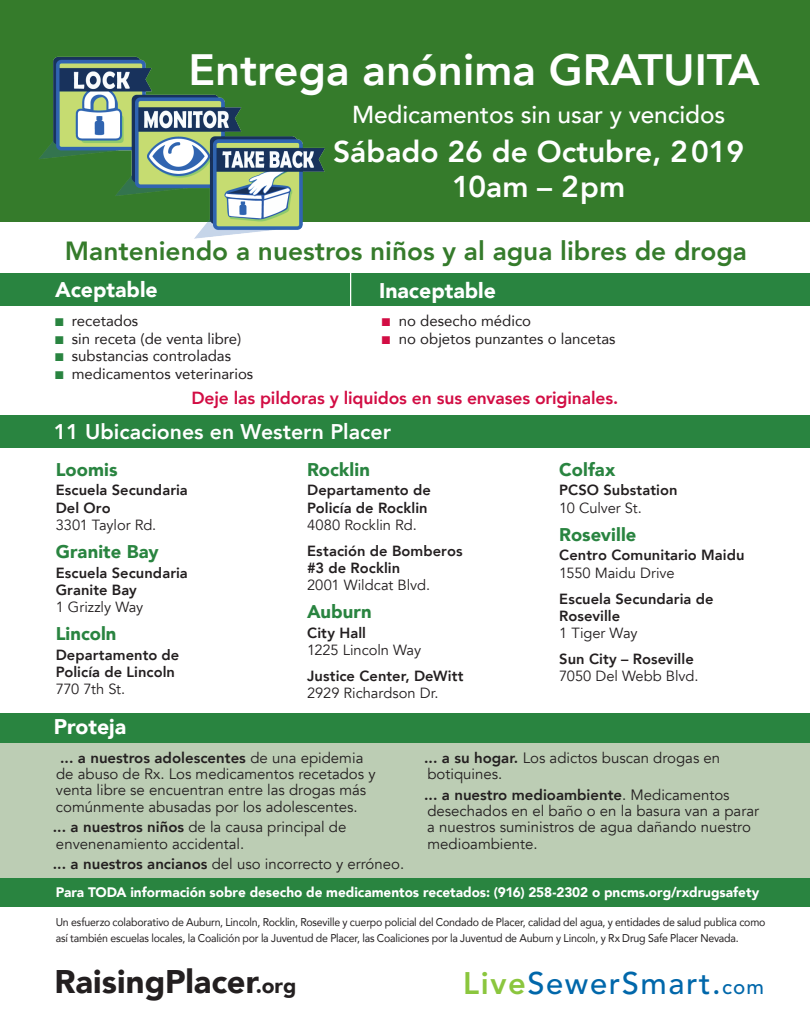
<style>
.page{position:relative;width:810px;height:1035px;background:#fff}
.page>*{position:absolute;margin:0;border:0;box-sizing:border-box;transform-origin:0 0}
.t1{font:800 43.75px "Avenir";color:#fff}
.t2{font:900 32.75px "Avenir";color:#231f20}
.t3{font:500 31px "Avenir";letter-spacing:.05em;color:#0067aa}
.t4{font:800 30px/35px "Avenir";color:#fff;text-align:center}
.t5{font:800 26.25px "Avenir";color:#357b2b}
.t6{font:500 24.5px "Avenir";letter-spacing:-.005em;color:#fff}
.t7{font:800 21.25px "Avenir";color:#fff}
.t8{font:900 21.25px "Avenir";color:#fff}
.t9{font:900 18.38px "Avenir";letter-spacing:.005em;color:#298440}
.t10{font:800 17.5px "Avenir";letter-spacing:-.005em;color:#d20d44}
.t11{font:15px/16.2px "Avenir";color:#231f20}
.t12{font:15px "Avenir";color:#231f20}
.t13{font:800 14.75px/17.1px "Avenir";letter-spacing:.005em;color:#231f20}
.t14{font:14.75px "Avenir";letter-spacing:-.005em;color:#231f20}
.t15{font:900 13.75px "Avenir";letter-spacing:-.005em;color:#fff}
.t16{font:11.25px/16.2px "Avenir";letter-spacing:-.02em;color:#231f20;scale:.94 1}
.s1{color:#d20d44}
.s2{color:#298440}
.s3{font-weight:800}
.s4{font-size:21.12px}
.s5{font-weight:800;color:#8bc63e}
.s6{font-size:20.62px}
</style>
<div class="page">
<div style="left:0;top:713px;width:810px;height:173px;background:#bccdb4"></div>
<div style="left:0;top:416px;width:810px;height:32px;background:#298440"></div>
<div style="left:0;top:878px;width:810px;height:29px;background:#298440"></div>
<div style="left:0;top:713px;width:810px;height:30px;background:#298440"></div>
<div style="left:0;top:274px;width:810px;height:32px;background:#298440"></div>
<hr style="left:350px;top:269px;width:1px;height:100px;background:#fff">
<div style="left:0;top:0;width:810px;height:221px;background:#357b2b"></div>
<img style="left:30px;top:56px;width:306px;height:183px">
<h1 class="t1" style="left:188px;top:35px;width:573px">Entrega anónima GRATUITA</h1>
<h3 class="t6" style="left:352px;top:93px;width:375px">Medicamentos sin usar y vencidos</h3>
<h3 class="t4" style="left:333px;top:134px;width:413px">Sábado 26 de Octubre, 2019<br>10am – 2pm</h3>
<h3 class="t5" style="left:65px;top:231px;width:683px">Manteniendo a nuestros niños y al agua libres de droga</h3>
<h3 class="t8" style="left:55px;top:271px;width:104px">Aceptable</h3>
<h3 class="t8" style="left:379px;top:272px;width:118px">Inaceptable</h3>
<p class="t12" style="left:382px;top:309px;width:151px"><span class="s1">■</span> no desecho médico</p>
<p class="t12" style="left:382px;top:326px;width:235px"><span class="s1">■</span> no objetos punzantes o lancetas</p>
<p class="t12" style="left:55px;top:309px;width:85px"><span class="s2">■</span> recetados</p>
<p class="t12" style="left:55px;top:326px;width:188px"><span class="s2">■</span> sin receta (de venta libre)</p>
<p class="t12" style="left:55px;top:344px;width:178px"><span class="s2">■</span> substancias controladas</p>
<p class="t12" style="left:55px;top:361px;width:200px"><span class="s2">■</span> medicamentos veterinarios</p>
<p class="t10" style="left:191px;top:384px;width:429px">Deje las pildoras y liquidos en sus envases originales.</p>
<h3 class="t7" style="left:54px;top:415px;width:339px">11 Ubicaciones en Western Placer</h3>
<p class="t9" style="left:559px;top:454px;width:58px">Colfax</p>
<p class="t13" style="left:559px;top:482px;width:120px">PCSO Substation</p>
<p class="t14" style="left:559px;top:499px;width:84px">10 Culver St.</p>
<p class="t9" style="left:559px;top:519px;width:79px">Roseville</p>
<p class="t13" style="left:559px;top:547px;width:187px">Centro Comunitario Maidu</p>
<p class="t14" style="left:559px;top:564px;width:117px">1550 Maidu Drive</p>
<p class="t13" style="left:559px;top:590px;width:156px">Escuela Secundaria de<br>Roseville</p>
<p class="t14" style="left:559px;top:624px;width:80px">1 Tiger Way</p>
<p class="t13" style="left:559px;top:650px;width:136px">Sun City – Roseville</p>
<p class="t14" style="left:559px;top:667px;width:141px">7050 Del Webb Blvd.</p>
<p class="t9" style="left:307px;top:454px;width:64px">Rocklin</p>
<p class="t13" style="left:307px;top:482px;width:125px">Departamento de<br>Policía de Rocklin</p>
<p class="t14" style="left:307px;top:516px;width:111px">4080 Rocklin Rd.</p>
<p class="t13" style="left:307px;top:542px;width:157px">Estación de Bomberos #3 de Rocklin</p>
<p class="t14" style="left:307px;top:576px;width:124px">2001 Wildcat Blvd.</p>
<p class="t9" style="left:307px;top:596px;width:66px">Auburn</p>
<p class="t13" style="left:307px;top:624px;width:60px">City Hall</p>
<p class="t14" style="left:307px;top:641px;width:115px">1225 Lincoln Way</p>
<p class="t13" style="left:307px;top:667px;width:158px">Justice Center, DeWitt</p>
<p class="t14" style="left:307px;top:684px;width:133px">2929 Richardson Dr.</p>
<p class="t9" style="left:56px;top:454px;width:63px">Loomis</p>
<p class="t13" style="left:56px;top:482px;width:134px">Escuela Secundaria<br>Del Oro</p>
<p class="t14" style="left:56px;top:516px;width:102px">3301 Taylor Rd.</p>
<p class="t9" style="left:56px;top:536px;width:104px">Granite Bay</p>
<p class="t13" style="left:56px;top:564px;width:134px">Escuela Secundaria<br>Granite Bay</p>
<p class="t14" style="left:56px;top:598px;width:89px">1 Grizzly Way</p>
<p class="t9" style="left:56px;top:618px;width:62px">Lincoln</p>
<p class="t13" style="left:56px;top:646px;width:125px">Departamento de<br>Policía de Lincoln</p>
<p class="t14" style="left:56px;top:680px;width:71px">770 7th St.</p>
<h3 class="t8" style="left:54px;top:708px;width:74px">Proteja</h3>
<p class="t11" style="left:56px;top:750px;width:321px"><span class="s3">... a nuestros adolescentes</span> de una epidemia de abuso de Rx. Los medicamentos recetados y venta libre se encuentran entre las drogas más comúnmente abusadas por los adolescentes.</p>
<p class="t11" style="left:53px;top:819px;width:295px"><span class="s3">... a nuestros niños</span> de la causa principal de envenenamiento accidental.</p>
<p class="t11" style="left:53px;top:856px;width:353px"><span class="s3">... a nuestros ancianos</span> del uso incorrecto y erróneo.</p>
<p class="t15" style="left:56px;top:880px;width:705px">Para TODA información sobre desecho de medicamentos recetados: (916) 258-2302 o pncms.org/rxdrugsafety</p>
<p class="t11" style="left:424px;top:750px;width:298px"><span class="s3">... a su hogar.</span> Los adictos buscan drogas en botiquines.</p>
<p class="t11" style="left:424px;top:787px;width:337px"><span class="s3">... a nuestro medioambiente</span>. Medicamentos desechados en el baño o en la basura van a parar a nuestros suministros de agua dañando nuestro medioambiente.</p>
<p class="t16" style="left:56px;top:913px;width:757px">Un esfuerzo colaborativo de Auburn, Lincoln, Rocklin, Roseville y cuerpo policial del Condado de Placer, calidad del agua, y entidades de salud publica como así también escuelas locales, la Coalición por la Juventud de Placer, las Coaliciones por la Juventud de Auburn y Lincoln, y Rx Drug Safe Placer Nevada.</p>
<h2 class="t2" style="left:55px;top:953px;width:244px">RaisingPlacer<span class="s4">.org</span></h2>
<h3 class="t3" style="left:463px;top:965px;width:302px"><span class="s5">Live</span>SewerSmart.<span class="s6">com</span></h3>
</div>
